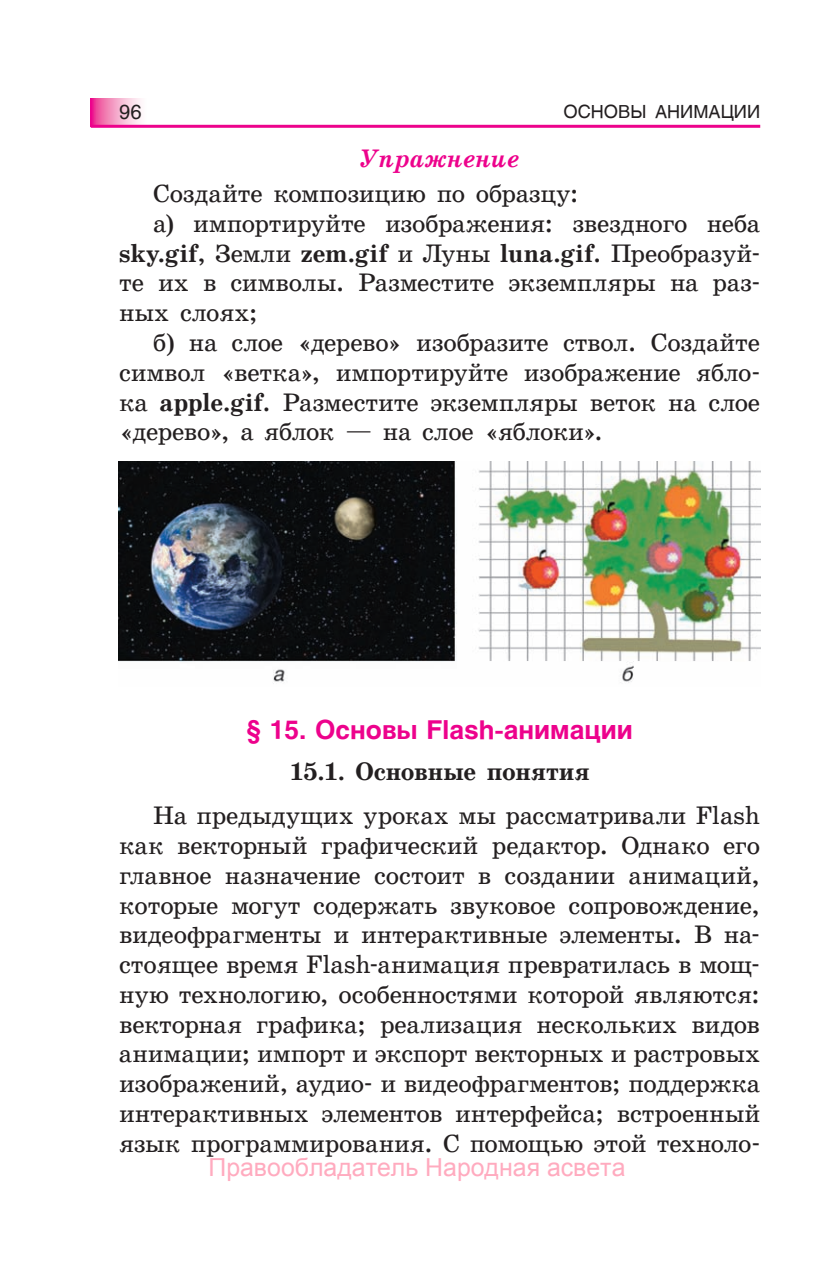
<style>
.page{position:relative;width:834px;height:1282px;background:#fff}
.page>*{position:absolute;margin:0;border:0;box-sizing:border-box;transform-origin:0 0}
.t1{font:700 26px "Helios New";color:#ed028c}
.t2{font:25.4px/29.8px "School Book New C";letter-spacing:-.01em;color:#231f20;text-align:justify}
.t3{font:700 25.4px "School Book New C";letter-spacing:-.015em;color:#231f20}
.t4{font:italic 700 25.4px "School Book New C";color:#ed028c}
.t5{font:24.8px "Arial";color:#ffabbf}
.t6{font:20px "Helios New";color:#231f20}
.t7{font:18px "Helios New";color:#231f20}
.s1{font-weight:700}
</style>
<div class="page">
<svg style="left:91px;top:98px;width:56px;height:27px"></svg>
<hr style="left:91px;top:125px;width:669px;height:3px;background:#ed028c">
<img style="left:119px;top:462px;width:641px;height:222px">
<p class="t6" style="left:119px;top:100px;width:24px">96</p>
<p class="t7" style="left:563px;top:101px;width:198px">ОСНОВЫ АНИМАЦИИ</p>
<p class="t4" style="left:360px;top:147px;width:161px">Упражнение</p>
<p class="t2" style="left:153px;top:180px;width:427px">Создайте композицию по образцу:</p>
<p class="t2" style="left:153px;top:210px;width:608px">а) импортируйте изображения: звездного неба</p>
<p class="t2" style="left:119px;top:240px;width:642px"><span class="s1">sky.gif</span>, Земли <span class="s1">zem.gif</span> и Луны <span class="s1">luna.gif</span>. Преобразуй-</p>
<p class="t2" style="left:119px;top:269px;width:642px">те их в символы. Разместите экземпляры на раз-</p>
<p class="t2" style="left:119px;top:299px;width:140px">ных слоях;</p>
<p class="t2" style="left:153px;top:329px;width:608px">б) на слое «дерево» изобразите ствол. Создайте</p>
<p class="t2" style="left:119px;top:359px;width:642px">символ «ветка», импортируйте изображение ябло-</p>
<p class="t2" style="left:119px;top:388px;width:642px">ка <span class="s1">apple.gif</span>. Разместите экземпляры веток на слое</p>
<p class="t2" style="left:119px;top:418px;width:485px">«дерево», а яблок — на слое «яблоки».</p>
<p class="t1" style="left:246px;top:714px;width:388px">§ 15. Основы Flash-анимации</p>
<p class="t3" style="left:289px;top:762px;width:301px">15.1. Основные понятия</p>
<p class="t2" style="left:119px;top:802px;width:642px;text-indent:34px">На предыдущих уроках мы рассматривали Flash как векторный графический редактор. Однако его главное назначение состоит в создании анимаций, которые могут содержать звуковое сопровождение, видеофрагменты и интерактивные элементы. В на&shy;стоящее время Flash-анимация превратилась в мощ&shy;ную технологию, особенностями которой являются: векторная графика; реализация нескольких видов анимации; импорт и экспорт векторных и растровых изображений, аудио- и видеофрагментов; поддержка интерактивных элементов интерфейса; встроенный язык программирования. С помощью этой техноло-</p>
<p class="t5" style="left:208px;top:1150px;width:418px">Правообладатель Народная асвета</p>
</div>
